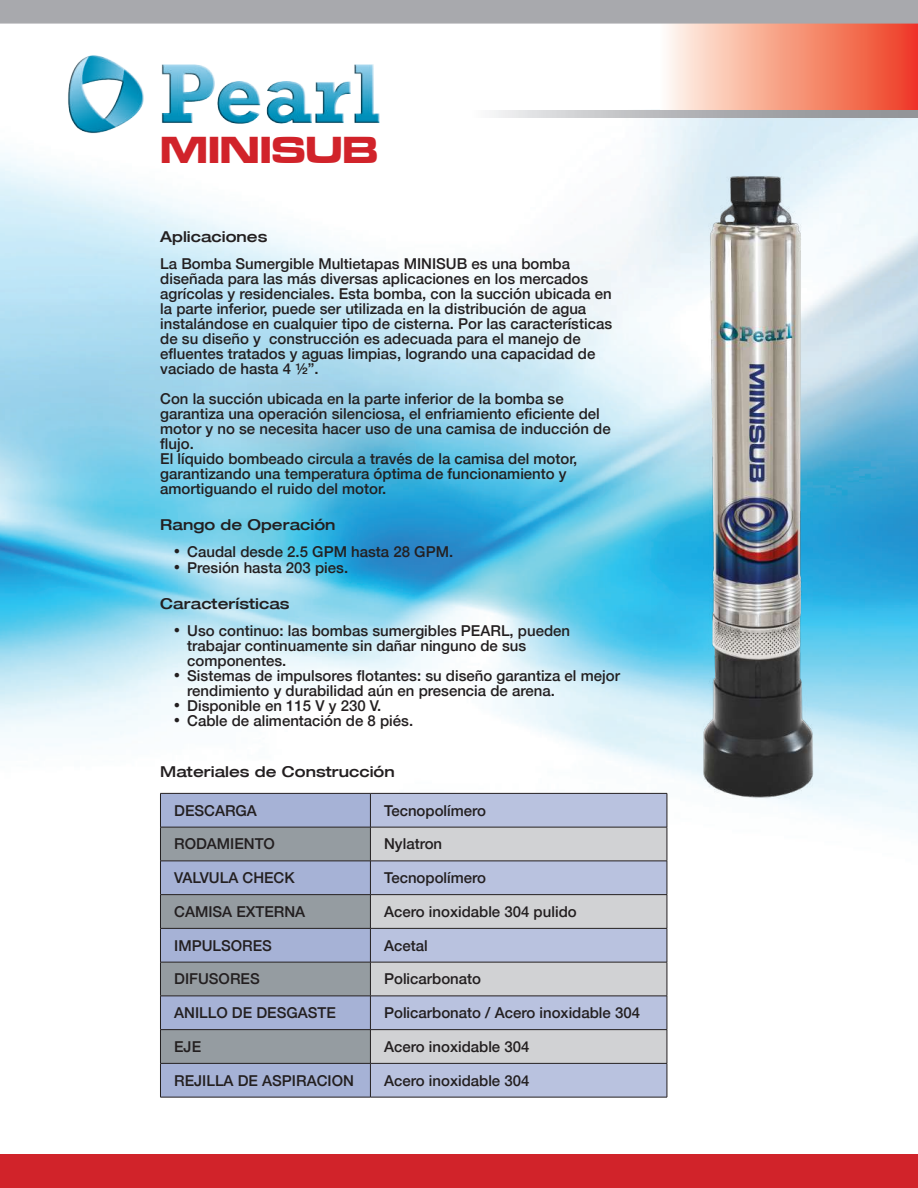
<style>
.page{position:relative;width:918px;height:1188px;background:#fff}
.page>*{position:absolute;margin:0;border:0;box-sizing:border-box;transform-origin:0 0}
.t1{font:39px "Microgramma D Bold Exte";color:#d1232a}
.t2{font:500 15px/15px "Helvetica 65";color:#231f20}
.t3{font:500 expanded 15px "Helvetica 63";color:#231f20}
.s1{font-family:"Times New Roman";font-weight:400;font-size:18px}
</style>
<div class="page">
<img style="left:0;top:110px;width:918px;height:1045px">
<div style="left:660px;top:0;width:258px;height:111px;background:linear-gradient(to right,#fffced,#ee3c1e)"></div>
<svg style="left:471px;top:111px;width:447px;height:7px;background:#b7b9bb"></svg>
<div style="left:0;top:0;width:918px;height:24px;background:#a8a9ad"></div>
<div style="left:0;top:1155px;width:918px;height:33px;background:#d1232a"></div>
<img style="left:58px;top:55px;width:341px;height:87px">
<img style="left:692px;top:166px;width:129px;height:645px">
<div style="left:161px;top:794px;width:209px;height:303px;background:#a6b2d6"></div>
<div style="left:371px;top:794px;width:296px;height:303px;background:#b9c2df"></div>
<svg style="left:161px;top:828px;width:209px;height:235px;background:#9ba4b6"></svg>
<svg style="left:371px;top:828px;width:296px;height:235px;background:#c5c9d6"></svg>
<hr style="left:160px;top:793px;width:210px;height:1px;background:#231f20">
<hr style="left:160px;top:794px;width:1px;height:33px;background:#231f20">
<hr style="left:370px;top:793px;width:297px;height:1px;background:#231f20">
<hr style="left:370px;top:794px;width:1px;height:33px;background:#231f20">
<hr style="left:667px;top:794px;width:1px;height:33px;background:#231f20">
<hr style="left:160px;top:827px;width:210px;height:1px;background:#231f20">
<hr style="left:160px;top:827px;width:1px;height:34px;background:#231f20">
<hr style="left:370px;top:827px;width:297px;height:1px;background:#231f20">
<hr style="left:370px;top:827px;width:1px;height:34px;background:#231f20">
<hr style="left:667px;top:827px;width:1px;height:34px;background:#231f20">
<hr style="left:160px;top:861px;width:210px;height:1px;background:#231f20">
<hr style="left:160px;top:861px;width:1px;height:33px;background:#231f20">
<hr style="left:370px;top:861px;width:297px;height:1px;background:#231f20">
<hr style="left:370px;top:861px;width:1px;height:33px;background:#231f20">
<hr style="left:667px;top:861px;width:1px;height:33px;background:#231f20">
<hr style="left:160px;top:894px;width:210px;height:1px;background:#231f20">
<hr style="left:160px;top:895px;width:1px;height:33px;background:#231f20">
<hr style="left:370px;top:894px;width:297px;height:1px;background:#231f20">
<hr style="left:370px;top:895px;width:1px;height:33px;background:#231f20">
<hr style="left:667px;top:895px;width:1px;height:33px;background:#231f20">
<hr style="left:160px;top:928px;width:210px;height:1px;background:#231f20">
<hr style="left:160px;top:929px;width:1px;height:33px;background:#231f20">
<hr style="left:370px;top:928px;width:297px;height:1px;background:#231f20">
<hr style="left:370px;top:929px;width:1px;height:33px;background:#231f20">
<hr style="left:667px;top:929px;width:1px;height:33px;background:#231f20">
<hr style="left:160px;top:962px;width:210px;height:1px;background:#231f20">
<hr style="left:160px;top:962px;width:1px;height:34px;background:#231f20">
<hr style="left:370px;top:962px;width:297px;height:1px;background:#231f20">
<hr style="left:370px;top:962px;width:1px;height:34px;background:#231f20">
<hr style="left:667px;top:962px;width:1px;height:34px;background:#231f20">
<hr style="left:160px;top:996px;width:210px;height:1px;background:#231f20">
<hr style="left:160px;top:996px;width:1px;height:33px;background:#231f20">
<hr style="left:370px;top:996px;width:297px;height:1px;background:#231f20">
<hr style="left:370px;top:996px;width:1px;height:33px;background:#231f20">
<hr style="left:667px;top:996px;width:1px;height:33px;background:#231f20">
<hr style="left:160px;top:1029px;width:210px;height:1px;background:#231f20">
<hr style="left:160px;top:1030px;width:1px;height:33px;background:#231f20">
<hr style="left:370px;top:1029px;width:297px;height:1px;background:#231f20">
<hr style="left:370px;top:1030px;width:1px;height:33px;background:#231f20">
<hr style="left:667px;top:1030px;width:1px;height:33px;background:#231f20">
<hr style="left:160px;top:1063px;width:210px;height:1px;background:#231f20">
<hr style="left:160px;top:1064px;width:1px;height:33px;background:#231f20">
<hr style="left:370px;top:1063px;width:297px;height:1px;background:#231f20">
<hr style="left:370px;top:1064px;width:1px;height:33px;background:#231f20">
<hr style="left:667px;top:1064px;width:1px;height:33px;background:#231f20">
<hr style="left:160px;top:1097px;width:210px;height:1px;background:#231f20">
<hr style="left:370px;top:1097px;width:297px;height:1px;background:#231f20">
<h1 class="t1" style="left:160px;top:124px;width:219px">MINISUB</h1>
<p class="t3" style="left:160px;top:227px;width:109px">Aplicaciones</p>
<p class="t2" style="left:160px;top:256px;width:453px">La Bomba Sumergible Multietapas MINISUB es una bomba diseñada para las más diversas aplicaciones en los mercados agrícolas y residenciales. Esta bomba, con la succión ubicada en la parte inferior, puede ser utilizada en la distribución de agua instalándose en cualquier tipo de cisterna. Por las características de su diseño y construcción es adecuada para el manejo de efluentes tratados y aguas limpias, logrando una capacidad de vaciado de hasta 4 ½”.</p>
<p class="t2" style="left:160px;top:391px;width:452px">Con la succión ubicada en la parte inferior de la bomba se garantiza una operación silenciosa, el enfriamiento eficiente del motor y no se necesita hacer uso de una camisa de inducción de flujo.<br>El líquido bombeado circula a través de la camisa del motor, garantizando una temperatura óptima de funcionamiento y amortiguando el ruido del motor.</p>
<p class="t3" style="left:160px;top:515px;width:177px">Rango de Operación</p>
<p class="t2" style="left:174px;top:544px;width:281px"><span class="s1">•</span> Caudal desde 2.5 GPM hasta 28 GPM.</p>
<p class="t2" style="left:174px;top:560px;width:176px"><span class="s1">•</span> Presión hasta 203 pies.</p>
<p class="t3" style="left:160px;top:594px;width:131px">Características</p>
<p class="t2" style="left:187px;top:623px;width:384px;text-indent:-14px"><span class="s1">•</span> Uso continuo: las bombas sumergibles PEARL, pueden trabajar continuamente sin dañar ninguno de sus componentes.</p>
<p class="t2" style="left:187px;top:668px;width:434px;text-indent:-14px"><span class="s1">•</span> Sistemas de impulsores flotantes: su diseño garantiza el mejor rendimiento y durabilidad aún en presencia de arena.</p>
<p class="t2" style="left:174px;top:698px;width:209px"><span class="s1">•</span> Disponible en 115 V y 230 V.</p>
<p class="t2" style="left:174px;top:713px;width:241px"><span class="s1">•</span> Cable de alimentación de 8 piés.</p>
<p class="t3" style="left:160px;top:762px;width:236px">Materiales de Construcción</p>
<p class="t2" style="left:174px;top:803px;width:84px">DESCARGA</p>
<p class="t2" style="left:384px;top:803px;width:103px">Tecnopolímero</p>
<p class="t2" style="left:174px;top:836px;width:102px">RODAMIENTO</p>
<p class="t2" style="left:384px;top:836px;width:60px">Nylatron</p>
<p class="t2" style="left:174px;top:870px;width:122px">VALVULA CHECK</p>
<p class="t2" style="left:384px;top:870px;width:103px">Tecnopolímero</p>
<p class="t2" style="left:174px;top:904px;width:133px">CAMISA EXTERNA</p>
<p class="t2" style="left:384px;top:904px;width:194px">Acero inoxidable 304 pulido</p>
<p class="t2" style="left:174px;top:938px;width:99px">IMPULSORES</p>
<p class="t2" style="left:384px;top:938px;width:45px">Acetal</p>
<p class="t2" style="left:174px;top:971px;width:87px">DIFUSORES</p>
<p class="t2" style="left:384px;top:971px;width:98px">Policarbonato</p>
<p class="t2" style="left:174px;top:1005px;width:163px">ANILLO DE DESGASTE</p>
<p class="t2" style="left:384px;top:1005px;width:257px">Policarbonato / Acero inoxidable 304</p>
<p class="t2" style="left:174px;top:1039px;width:28px">EJE</p>
<p class="t2" style="left:384px;top:1039px;width:147px">Acero inoxidable 304</p>
<p class="t2" style="left:174px;top:1073px;width:181px">REJILLA DE ASPIRACION</p>
<p class="t2" style="left:384px;top:1073px;width:147px">Acero inoxidable 304</p>
</div>
